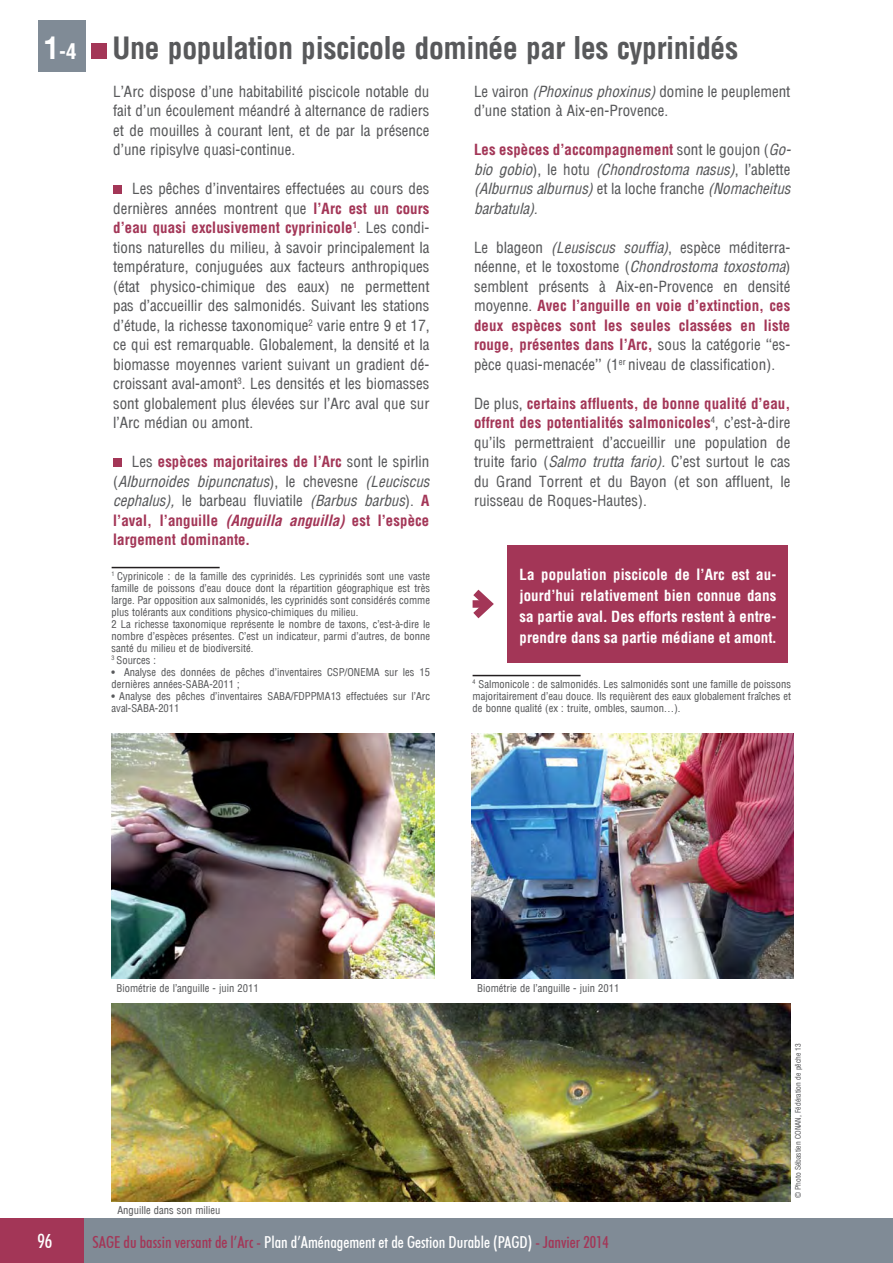
<style>
.page{position:relative;width:893px;height:1263px;background:#fff}
.page>*{position:absolute;margin:0;border:0;box-sizing:border-box;transform-origin:0 0}
.t1{font:700 30px "Arena Condensed";letter-spacing:-.02em;color:#58595b}
.t2{font:500 condensed 19.5px "Futura BT";color:#fff}
.t3{font:500 condensed 16.5px "Futura BT";color:#fff}
.t4{font:15px/19.5px "Arena Condensed";color:#58595b;text-align:justify}
.t5{font:700 15px/19.5px "Arena Condensed";color:#a33657;text-align:justify}
.t6{font:italic 15px/19.5px "Arena Condensed";color:#58595b;text-align:justify}
.t7{font:700 15px/21px "Arena Condensed";color:#fff;text-align:justify}
.t8{font:10.5px/12px "Arena Condensed";color:#58595b}
.t9{font:7.5px "Arena Condensed";color:#58595b}
.s1{color:#fff}
.s2{font-size:21px;color:#fff}
.s3{font-weight:700;color:#a33657}
.s4{font-weight:400;color:#58595b}
.s5{font-weight:400;font-style:italic;color:#58595b}
.s6{font-style:italic}
.s7{font-weight:700;font-style:normal;color:#a33657}
.s8{font-style:normal}
.s9{color:#a33657}
</style>
<div class="page">
<img style="left:472px;top:734px;width:322px;height:244px">
<img style="left:112px;top:734px;width:322px;height:244px">
<img style="left:112px;top:1004px;width:678px;height:198px">
<div style="left:83px;top:1219px;width:810px;height:44px;background:#808b96"></div>
<div style="left:0;top:1219px;width:83px;height:44px;background:#a33657"></div>
<div style="left:38px;top:20px;width:48px;height:51px;background:#808b96"></div>
<div style="left:113px;top:186px;width:9px;height:8px;background:#a33657"></div>
<div style="left:113px;top:459px;width:9px;height:8px;background:#a33657"></div>
<hr style="left:112px;top:567px;width:108px;height:1px;background:#231f20">
<hr style="left:472px;top:675px;width:108px;height:1px;background:#231f20">
<div style="left:91px;top:44px;width:16px;height:15px;background:#a33657"></div>
<div style="left:507px;top:545px;width:281px;height:118px;background:#a33657"></div>
<svg style="left:472px;top:589px;width:22px;height:30px"></svg>
<h1 class="t1" style="left:44px;top:30px;width:696px"><span class="s1">1</span><span class="s2">-4</span> Une population piscicole dominée par les cyprinidés</h1>
<p class="t4" style="left:113px;top:82px;width:318px">L’Arc dispose d’une habitabilité piscicole notable du fait d’un écoulement méandré à alternance de radiers et de mouilles à courant lent, et de par la présence d’une ripisylve quasi-continue.</p>
<p class="t4" style="left:113px;top:179px;width:318px;text-indent:19px">Les pêches d’inventaires effectuées au cours des dernières années montrent que <span class="s3">l’Arc est un cours d’eau quasi exclusivement cyprinicole</span><sup>1</sup>. Les condi&shy;tions naturelles du milieu, à savoir principalement la température, conjuguées aux facteurs anthropiques (état physico-chimique des eaux) ne permettent pas d’accueillir des salmonidés. Suivant les stations d’étude, la richesse taxonomique<sup>2</sup> varie entre 9 et 17, ce qui est remarquable. Globalement, la densité et la biomasse moyennes varient suivant un gradient dé&shy;croissant aval-amont<sup>3</sup>. Les densités et les biomasses sont globalement plus élevées sur l’Arc aval que sur l’Arc médian ou amont.</p>
<p class="t5" style="left:113px;top:452px;width:318px;text-indent:19px"><span class="s4">Les</span> espèces majoritaires de l’Arc <span class="s4">sont le spirlin (</span><span class="s5">Alburnoides bipuncnatus</span><span class="s4">), le chevesne</span> <span class="s5">(Leuciscus cephalus),</span> <span class="s4">le barbeau fluviatile</span> <span class="s5">(Barbus barbus</span><span class="s4">).</span> A l’aval, l’anguille <span class="s6">(Anguilla anguilla)</span> est l’espèce largement dominante.</p>
<p class="t8" style="left:112px;top:570px;width:320px"><sup>1</sup> Cyprinicole : de la famille des cyprinidés. Les cyprinidés sont une vaste famille de poissons d’eau douce dont la répartition géographique est très large. Par opposition aux salmonidés, les cyprinidés sont considérés comme plus tolérants aux conditions physico-chimiques du milieu.<br>2 La richesse taxonomique représente le nombre de taxons, c’est-à-dire le nombre d’espèces présentes. C’est un indicateur, parmi d’autres, de bonne santé du milieu et de biodiversité.<br><sup>3</sup> Sources :</p>
<p class="t8" style="left:112px;top:666px;width:320px">• Analyse des données de pêches d’inventaires CSP/ONEMA sur les 15 dernières années-SABA-2011 ;</p>
<p class="t8" style="left:112px;top:690px;width:320px">• Analyse des pêches d’inventaires SABA/FDPPMA13 effectuées sur l’Arc aval-SABA-2011</p>
<p class="t4" style="left:474px;top:82px;width:318px">Le vairon <span class="s6">(Phoxinus phoxinus)</span> domine le peuplement d’une station à Aix-en-Provence.</p>
<p class="t6" style="left:474px;top:140px;width:318px"><span class="s7">Les espèces d’accompagnement</span> <span class="s8">sont le goujon (</span>Go&shy;bio gobio<span class="s8">), le hotu</span> (Chondrostoma nasus)<span class="s8">, l’ablette </span>(Alburnus alburnus) <span class="s8">et la loche franche</span> (Nomacheitus barbatula).</p>
<p class="t4" style="left:474px;top:238px;width:318px">Le blageon <span class="s6">(Leusiscus souffia)</span>, espèce méditerra&shy;néenne, et le toxostome (<span class="s6">Chondrostoma toxostoma</span>) semblent présents à Aix-en-Provence en densité moyenne. <span class="s3">Avec l’anguille en voie d’extinction, ces deux espèces sont les seules classées en liste rouge, présentes dans l’Arc,</span> sous la catégorie ‘‘es&shy;pèce quasi-menacée’’ (1<sup>er</sup> niveau de classification).</p>
<p class="t4" style="left:474px;top:394px;width:318px">De plus, <span class="s3">certains affluents, de bonne qualité d’eau, offrent des potentialités salmonicoles</span><sup>4</sup>, c’est-à-dire qu’ils permettraient d’accueillir une population de truite fario (<span class="s6">Salmo trutta fario).</span> C’est surtout le cas du Grand Torrent et du Bayon (et son affluent, le ruisseau de Roques-Hautes).</p>
<p class="t7" style="left:519px;top:564px;width:258px">La population piscicole de l’Arc est au&shy;jourd’hui relativement bien connue dans sa partie aval. Des efforts restent à entre&shy;prendre dans sa partie médiane et amont.</p>
<p class="t8" style="left:472px;top:678px;width:320px;text-align:justify"><sup>4</sup> Salmonicole : de salmonidés. Les salmonidés sont une famille de poissons majoritairement d’eau douce. Ils requièrent des eaux globalement fraîches et de bonne qualité (ex : truite, ombles, saumon…).</p>
<p class="t8" style="left:117px;top:983px;width:144px">Biométrie de l’anguille - juin 2011</p>
<p class="t8" style="left:477px;top:983px;width:144px">Biométrie de l’anguille - juin 2011</p>
<p class="t8" style="left:117px;top:1204px;width:104px">Anguille dans son milieu</p>
<h2 class="t2" style="left:37px;top:1229px;width:17px">96</h2>
<p class="t3" style="left:92px;top:1232px;width:518px"><span class="s9">SAGE du bassin versant de l’Arc -</span> Plan d’Aménagement et de Gestion Durable (PAGD) <span class="s9">- Janvier 2014</span></p>
<p class="t9" style="left:794px;top:1198px;width:157px;rotate:-90deg">© Photo Sébastien CONAN, Fédération de pêche 13</p>
</div>
